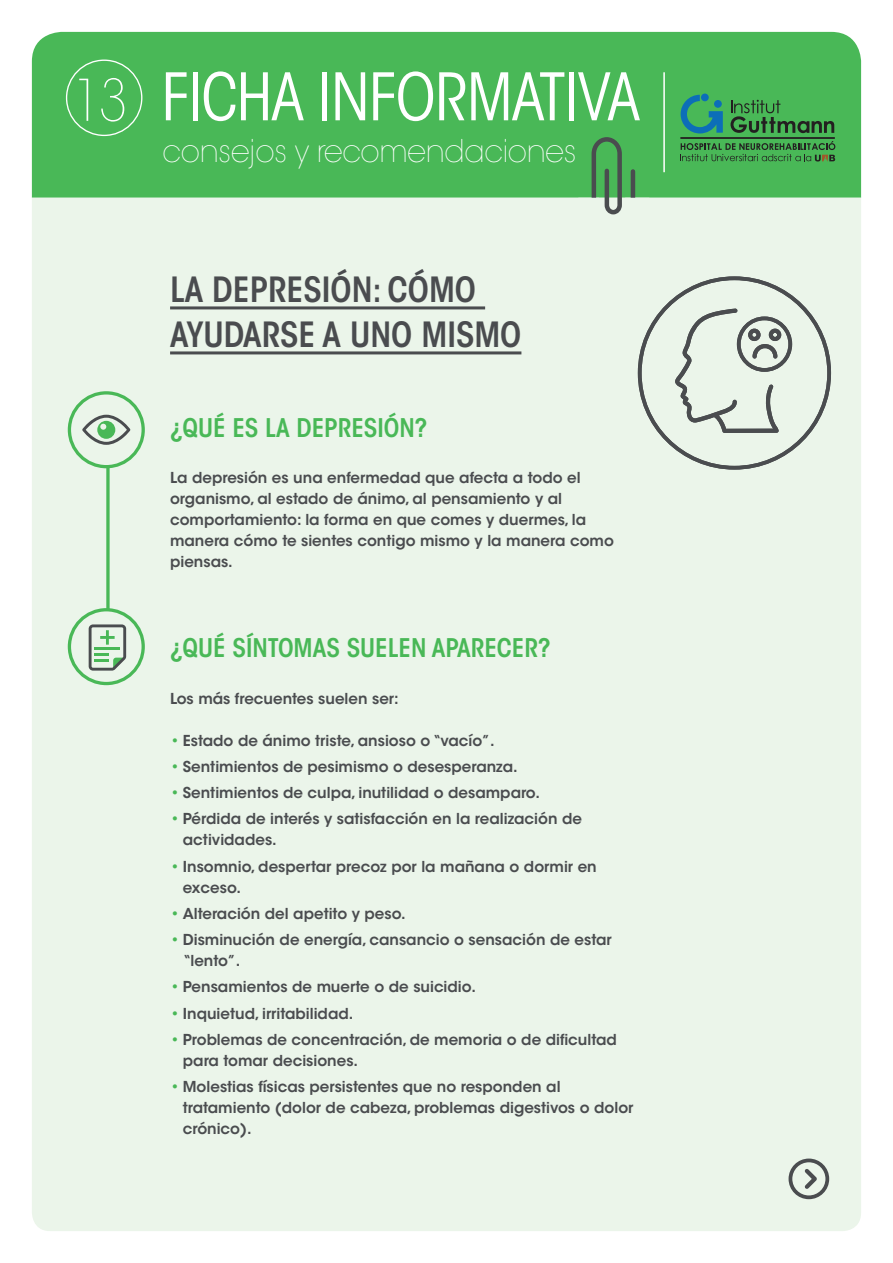
<style>
.page{position:relative;width:893px;height:1263px;background:#fff}
.page>*{position:absolute;margin:0;border:0;box-sizing:border-box;transform-origin:0 0}
.t1{font:condensed 64.8px "ITC Avant Garde Std";letter-spacing:-.01em;color:#fff}
.t2{font:600 condensed 34.5px/45px "ITC Avant Garde Std";color:#4a4c4f}
.t3{font:200 31.2px "ITC Avant Garde Std";letter-spacing:-.01em;color:#fff;scale:.96 1}
.t4{font:600 condensed 25.5px "ITC Avant Garde Std";color:#49b857}
.t5{font:600 15px/21px "ITC Avant Garde Std";color:#4a4c4f}
.s1{font-weight:200;font-size:57px}
.s2{color:#49b857}
</style>
<div class="page">
<div style="left:32px;top:32px;width:829px;height:166px;background:#49b857"></div>
<div style="left:32px;top:198px;width:829px;height:1033px;background:#ebf5ea"></div>
<div style="left:66px;top:60px;width:76px;height:76px;border:1px solid #fff;border-radius:50%"></div>
<svg style="left:578px;top:135px;width:71px;height:120px"></svg>
<hr style="left:663px;top:72px;width:2px;height:100px;background:#fff">
<div style="left:788px;top:1158px;width:41px;height:41px;border:4px solid #4a4c4f;border-radius:50%"></div>
<svg style="left:801px;top:1165px;width:20px;height:28px"></svg>
<svg style="left:681px;top:95px;width:42px;height:38px"></svg>
<div style="left:701px;top:94px;width:8px;height:7px;background:#0c6eb8;border-radius:50%"></div>
<svg style="left:681px;top:141px;width:154px;height:21px"></svg>
<svg style="left:730px;top:100px;width:104px;height:33px"></svg>
<hr style="left:680px;top:137px;width:155px;height:2px;background:#231f20">
<div style="left:638px;top:276px;width:193px;height:194px;border:4px solid #4a4c4f;border-radius:50%"></div>
<div style="left:737px;top:316px;width:55px;height:56px;border:4px solid #4a4c4f;border-radius:50%"></div>
<svg style="left:675px;top:309px;width:106px;height:124px"></svg>
<hr style="left:170px;top:306px;width:315px;height:3px;background:#4a4c4f">
<hr style="left:170px;top:351px;width:351px;height:3px;background:#4a4c4f">
<svg style="left:106px;top:468px;width:4px;height:140px"></svg>
<div style="left:69px;top:393px;width:74px;height:74px;background:#ebf5ea;border-radius:50%"></div>
<div style="left:68px;top:391px;width:77px;height:77px;border:3px solid #49b857;border-radius:50%"></div>
<svg style="left:82px;top:415px;width:48px;height:30px"></svg>
<svg style="left:69px;top:610px;width:74px;height:73px;fill:#ebf5ea"></svg>
<div style="left:68px;top:608px;width:77px;height:77px;border:3px solid #49b857;border-radius:50%"></div>
<svg style="left:89px;top:624px;width:37px;height:47px"></svg>
<h1 class="t1" style="left:73px;top:58px;width:568px"><span class="s1">13</span> FICHA INFORMATIVA</h1>
<h3 class="t3" style="left:163px;top:132px;width:433px">consejos y recomendaciones</h3>
<h2 class="t2" style="left:170px;top:267px;width:307px">LA DEPRESIÓN: CÓMO<br>AYUDARSE</h2>
<h2 class="t2" style="left:322px;top:312px;width:200px">A UNO MISMO</h2>
<h3 class="t4" style="left:170px;top:412px;width:141px">¿QUÉ ES LA DEPRESIÓN</h3>
<h3 class="t4" style="left:415px;top:412px;width:14px">?</h3>
<p class="t5" style="left:170px;top:467px;width:445px">La depresión es una enfermedad que afecta a todo el organismo, al estado de ánimo, al pensamiento y al comportamiento: la forma en que comes y duermes, la manera cómo te sientes contigo mismo y la manera como piensas.</p>
<h3 class="t4" style="left:170px;top:632px;width:219px">¿QUÉ SÍNTOMAS SUELEN</h3>
<h3 class="t4" style="left:432px;top:632px;width:15px">APARECER</h3>
<h3 class="t4" style="left:538px;top:632px;width:14px">?</h3>
<p class="t5" style="left:170px;top:687px;width:230px">Los más frecuentes suelen ser:</p>
<p class="t5" style="left:170px;top:729px;width:326px"><span class="s2">•</span> Estado de ánimo triste, ansioso o “vacío”.</p>
<p class="t5" style="left:170px;top:756px;width:349px"><span class="s2">•</span> Sentimientos de pesimismo o desesperanza.</p>
<p class="t5" style="left:170px;top:782px;width:371px"><span class="s2">•</span> Sentimientos de culpa, inutilidad o desamparo.</p>
<p class="t5" style="left:183px;top:808px;width:401px;text-indent:-13px"><span class="s2">•</span> Pérdida de interés y satisfacción en la realización de actividades.</p>
<p class="t5" style="left:183px;top:855px;width:415px;text-indent:-13px"><span class="s2">•</span> Insomnio, despertar precoz por la mañana o dormir en exceso.</p>
<p class="t5" style="left:170px;top:903px;width:237px"><span class="s2">•</span> Alteración del apetito y peso.</p>
<p class="t5" style="left:183px;top:929px;width:430px;text-indent:-13px"><span class="s2">•</span> Disminución de energía, cansancio o sensación de estar “lento”.</p>
<p class="t5" style="left:170px;top:976px;width:307px"><span class="s2">•</span> Pensamientos de muerte o de suicidio.</p>
<p class="t5" style="left:170px;top:1002px;width:185px"><span class="s2">•</span> Inquietud, irritabilidad.</p>
<p class="t5" style="left:183px;top:1029px;width:436px;text-indent:-13px"><span class="s2">•</span> Problemas de concentración, de memoria o de dificultad para tomar decisiones.</p>
<p class="t5" style="left:183px;top:1076px;width:452px;text-indent:-13px"><span class="s2">•</span> Molestias físicas persistentes que no responden al tratamiento (dolor de cabeza, problemas digestivos o dolor crónico).</p>
</div>
